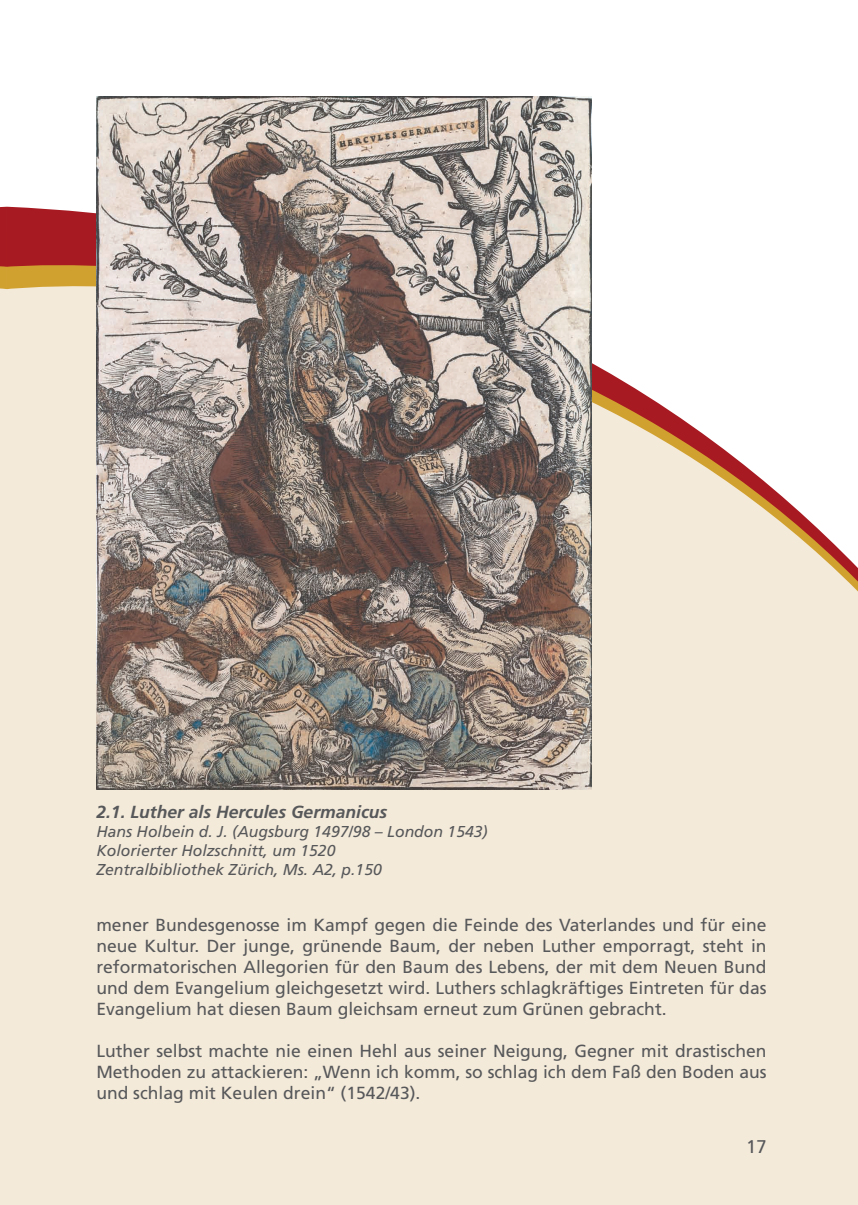
<style>
.page{position:relative;width:858px;height:1205px;background:#fff}
.page>*{position:absolute;margin:0;border:0;box-sizing:border-box;transform-origin:0 0}
.t1{font:18.38px "Frutiger";color:#57585a}
.t2{font:17.5px/21px "Frutiger";color:#57585a;text-align:justify}
.t3{font:italic 700 17.5px "Frutiger";color:#57585a}
.t4{font:italic 15.75px/18.9px "Frutiger";color:#57585a}
</style>
<div class="page">
<div style="left:8px;top:610px;width:849px;height:595px;background:#f4eada"></div>
<svg style="left:8px;top:207px;width:849px;height:392px"></svg>
<img style="left:96px;top:96px;width:495px;height:694px">
<svg style="left:0;top:207px;width:8px;height:998px;background:#eedbcb"></svg>
<p class="t3" style="left:96px;top:802px;width:292px">2.1. Luther als Hercules Germanicus</p>
<p class="t4" style="left:96px;top:822px;width:393px">Hans Holbein d. J. (Augsburg 1497/98 – London 1543)<br>Kolorierter Holzschnitt, um 1520<br>Zentralbibliothek Zürich, Ms. A2, p.150</p>
<p class="t2" style="left:96px;top:914px;width:671px">mener Bundesgenosse im Kampf gegen die Feinde des Vaterlandes und für eine neue Kultur. Der junge, grünende Baum, der neben Luther emporragt, steht in reformatorischen Allegorien für den Baum des Lebens, der mit dem Neuen Bund und dem Evangelium gleichgesetzt wird. Luthers schlagkräftiges Eintreten für das Evangelium hat diesen Baum gleichsam erneut zum Grünen gebracht.</p>
<p class="t2" style="left:96px;top:1040px;width:671px">Luther selbst machte nie einen Hehl aus seiner Neigung, Gegner mit drastischen Methoden zu attackieren: „Wenn ich komm, so schlag ich dem Faß den Boden aus und schlag mit Keulen drein“ (1542/43).</p>
<p class="t1" style="left:746px;top:1136px;width:22px">17</p>
</div>
